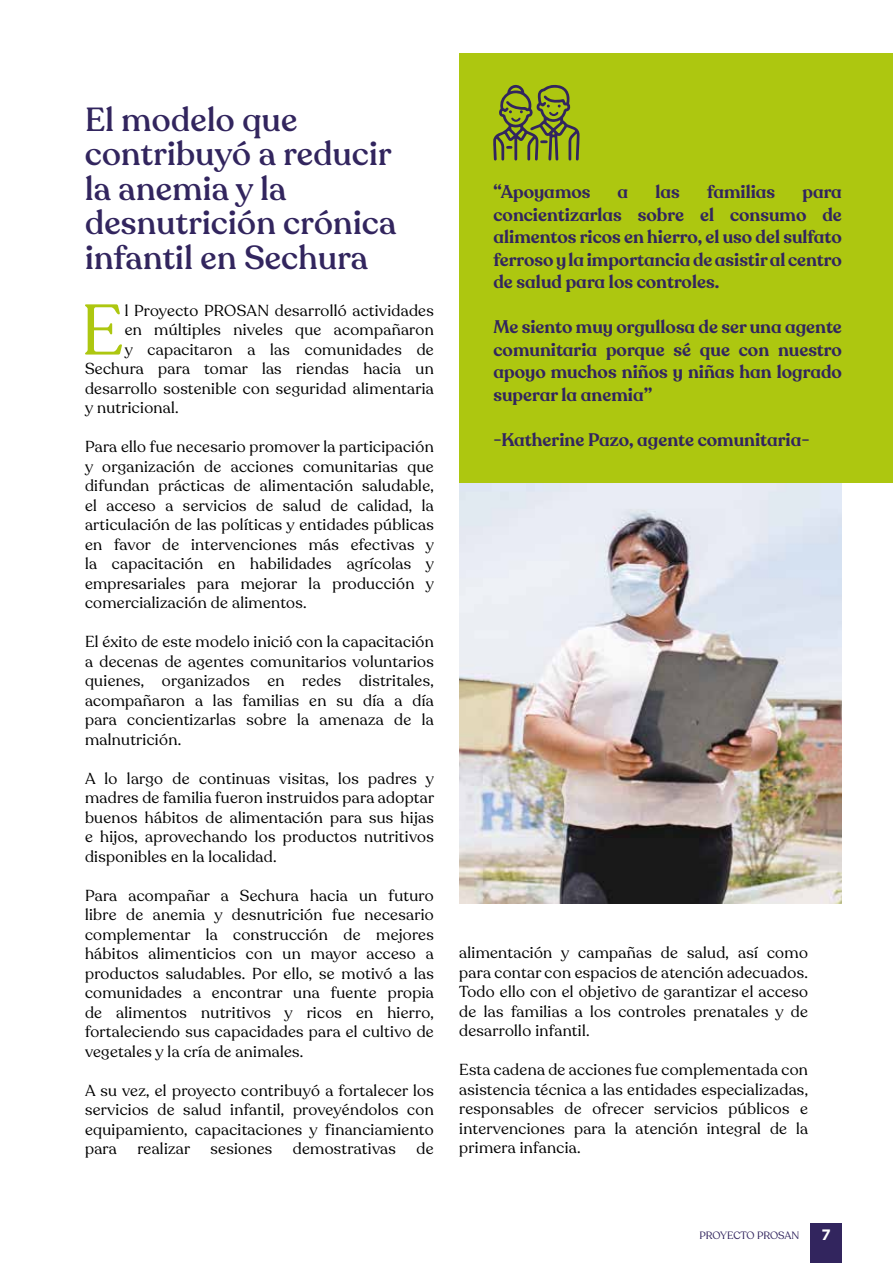
<style>
.page{position:relative;width:893px;height:1263px;background:#fff}
.page>*{position:absolute;margin:0;border:0;box-sizing:border-box;transform-origin:0 0}
.t1{font:70.65px "Recoleta";color:#adc710}
.t2{font:500 33px/34.5px "Recoleta";letter-spacing:.01em;color:#32255e}
.t3{font:600 18px/22.5px "Recoleta Alt";color:#32255e;text-align:justify}
.t4{font:15.75px/19.5px "Recoleta";letter-spacing:.02em;color:#000;text-align:justify}
.t5{font:700 15px "Gotham";color:#fff}
.t6{font:10.5px "Recoleta";letter-spacing:-.005em;color:#32255e}
</style>
<div class="page">
<div style="left:811px;top:1223px;width:31px;height:40px;background:#32255e"></div>
<img style="left:459px;top:482px;width:383px;height:421px">
<div style="left:459px;top:53px;width:434px;height:429px;background:#adc710"></div>
<svg style="left:493px;top:84px;width:87px;height:77px"></svg>
<h2 class="t2" style="left:85px;top:103px;width:313px">El modelo que contribuyó a reducir la anemia y la desnutrición crónica infantil en Sechura</h2>
<h1 class="t1" style="left:81px;top:287px;width:44px">E</h1>
<p class="t4" style="left:125px;top:301px;width:311px">l Proyecto PROSAN desarrolló actividades</p>
<p class="t4" style="left:125px;top:320px;width:311px">en múltiples niveles que acompañaron</p>
<p class="t4" style="left:125px;top:340px;width:311px">y capacitaron a las comunidades de</p>
<p class="t4" style="left:85px;top:359px;width:350px">Sechura para tomar las riendas hacia un</p>
<p class="t4" style="left:85px;top:379px;width:350px">desarrollo sostenible con seguridad alimentaria</p>
<p class="t4" style="left:85px;top:398px;width:95px">y nutricional.</p>
<p class="t4" style="left:85px;top:437px;width:351px">Para ello fue necesario promover la participación y organización de acciones comunitarias que difundan prácticas de alimentación saludable, el acceso a servicios de salud de calidad, la articulación de las políticas y entidades públicas en favor de intervenciones más efectivas y la capacitación en habilidades agrícolas y empresariales para mejorar la producción y comercialización de alimentos.</p>
<p class="t4" style="left:85px;top:632px;width:350px">El éxito de este modelo inició con la capacitación a decenas de agentes comunitarios voluntarios quienes, organizados en redes distritales, acompañaron a las familias en su día a día para concientizarlas sobre la amenaza de la malnutrición.</p>
<p class="t4" style="left:85px;top:769px;width:351px">A lo largo de continuas visitas, los padres y madres de familia fueron instruidos para adoptar buenos hábitos de alimentación para sus hijas e hijos, aprovechando los productos nutritivos disponibles en la localidad.</p>
<p class="t4" style="left:85px;top:886px;width:350px">Para acompañar a Sechura hacia un futuro libre de anemia y desnutrición fue necesario complementar la construcción de mejores hábitos alimenticios con un mayor acceso a productos saludables. Por ello, se motivó a las comunidades a encontrar una fuente propia de alimentos nutritivos y ricos en hierro, fortaleciendo sus capacidades para el cultivo de vegetales y la cría de animales.</p>
<p class="t4" style="left:85px;top:1081px;width:350px">A su vez, el proyecto contribuyó a fortalecer los servicios de salud infantil, proveyéndolos con equipamiento, capacitaciones y financiamiento para</p>
<p class="t4" style="left:137px;top:1139px;width:54px">realizar</p>
<p class="t4" style="left:211px;top:1139px;width:63px">sesiones</p>
<p class="t4" style="left:293px;top:1139px;width:105px">demostrativas</p>
<p class="t4" style="left:417px;top:1139px;width:19px">de</p>
<p class="t3" style="left:493px;top:181px;width:99px">“Apoyamos</p>
<p class="t3" style="left:618px;top:181px;width:12px">a</p>
<p class="t3" style="left:655px;top:181px;width:26px">las</p>
<p class="t3" style="left:707px;top:181px;width:70px">familias</p>
<p class="t3" style="left:493px;top:181px;width:350px;text-indent:309px">para concientizarlas sobre el consumo de alimentos ricos en hierro, el uso del sulfato ferroso y la importancia de asistir al centro de salud para los controles.</p>
<p class="t3" style="left:493px;top:316px;width:350px">Me siento muy orgullosa de ser una agente comunitaria porque sé que con nuestro apoyo muchos niños y niñas han logrado superar la anemia”</p>
<p class="t3" style="left:493px;top:429px;width:318px">-Katherine Pazo, agente comunitaria-</p>
<p class="t4" style="left:459px;top:943px;width:350px">alimentación y campañas de salud, así como para contar con espacios de atención adecuados.<br>Todo ello con el objetivo de garantizar el acceso de las familias a los controles prenatales y de desarrollo infantil.</p>
<p class="t4" style="left:459px;top:1060px;width:350px">Esta cadena de acciones fue complementada con asistencia técnica a las entidades especializadas, responsables de ofrecer servicios públicos e intervenciones para la atención integral de la primera infancia.</p>
<p class="t6" style="left:699px;top:1229px;width:101px">PROYECTO PROSAN</p>
<p class="t5" style="left:821px;top:1226px;width:11px">7</p>
</div>
